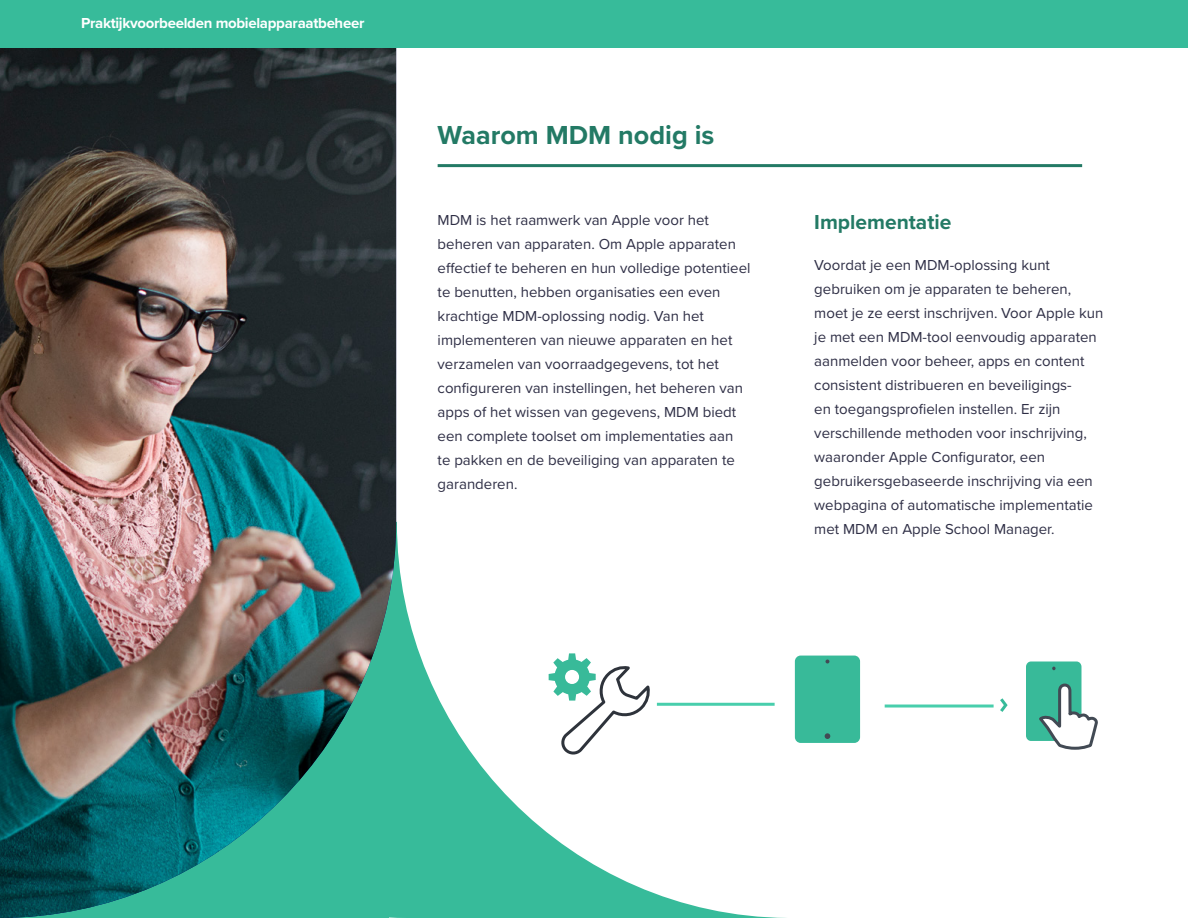
<style>
.page{position:relative;width:1188px;height:918px;background:#fff}
.page>*{position:absolute;margin:0;border:0;box-sizing:border-box;transform-origin:0 0}
.t1{font:700 27px "Proxima Nova";color:#237a65}
.t2{font:700 21px "Proxima Nova";color:#237a65}
.t3{font:15px/24px "Proxima Nova";color:#2e2e45}
.t4{font:700 15px "Proxima Nova";letter-spacing:-.02em;color:#fff}
</style>
<div class="page">
<svg style="left:1026px;top:662px;width:72px;height:88px"></svg>
<svg style="left:396px;top:522px;width:390px;height:396px"></svg>
<img style="left:0;top:48px;width:396px;height:870px">
<hr style="left:438px;top:164px;width:644px;height:3px;background:#237a65">
<hr style="left:657px;top:703px;width:118px;height:3px;background:#48ceac">
<hr style="left:885px;top:705px;width:109px;height:3px;background:#48ceac">
<svg style="left:1000px;top:698px;width:8px;height:14px"></svg>
<div style="left:0;top:0;width:1188px;height:48px;background:#37bb9a"></div>
<div style="left:795px;top:656px;width:65px;height:87px;background:#38ba99;border-radius:6px"></div>
<svg style="left:825px;top:733px;width:5px;height:6px"></svg>
<svg style="left:825px;top:660px;width:4px;height:4px"></svg>
<svg style="left:549px;top:653px;width:101px;height:101px"></svg>
<p class="t4" style="left:81px;top:12px;width:285px">Praktijkvoorbeelden mobielapparaatbeheer</p>
<h1 class="t1" style="left:438px;top:115px;width:278px">Waarom MDM nodig is</h1>
<p class="t3" style="left:438px;top:207px;width:314px">MDM is het raamwerk van Apple voor het beheren van apparaten. Om Apple apparaten effectief te beheren en hun volledige potentieel te benutten, hebben organisaties een even krachtige MDM-oplossing nodig. Van het implementeren van nieuwe apparaten en het verzamelen van voorraadgegevens, tot het configureren van instellingen, het beheren van apps of het wissen van gegevens, MDM biedt een complete toolset om implementaties aan<br>te pakken en de beveiliging van apparaten te garanderen.</p>
<h2 class="t2" style="left:814px;top:207px;width:139px">Implementatie</h2>
<p class="t3" style="left:814px;top:252px;width:290px">Voordat je een MDM-oplossing kunt gebruiken om je apparaten te beheren, moet je ze eerst inschrijven. Voor Apple kun je met een MDM-tool eenvoudig apparaten aanmelden voor beheer, apps en content consistent distribueren en beveiligings-<br>en toegangsprofielen instellen. Er zijn verschillende methoden voor inschrijving, waaronder Apple Configurator, een gebruikersgebaseerde inschrijving via een webpagina of automatische implementatie met MDM en Apple School Manager.</p>
</div>
